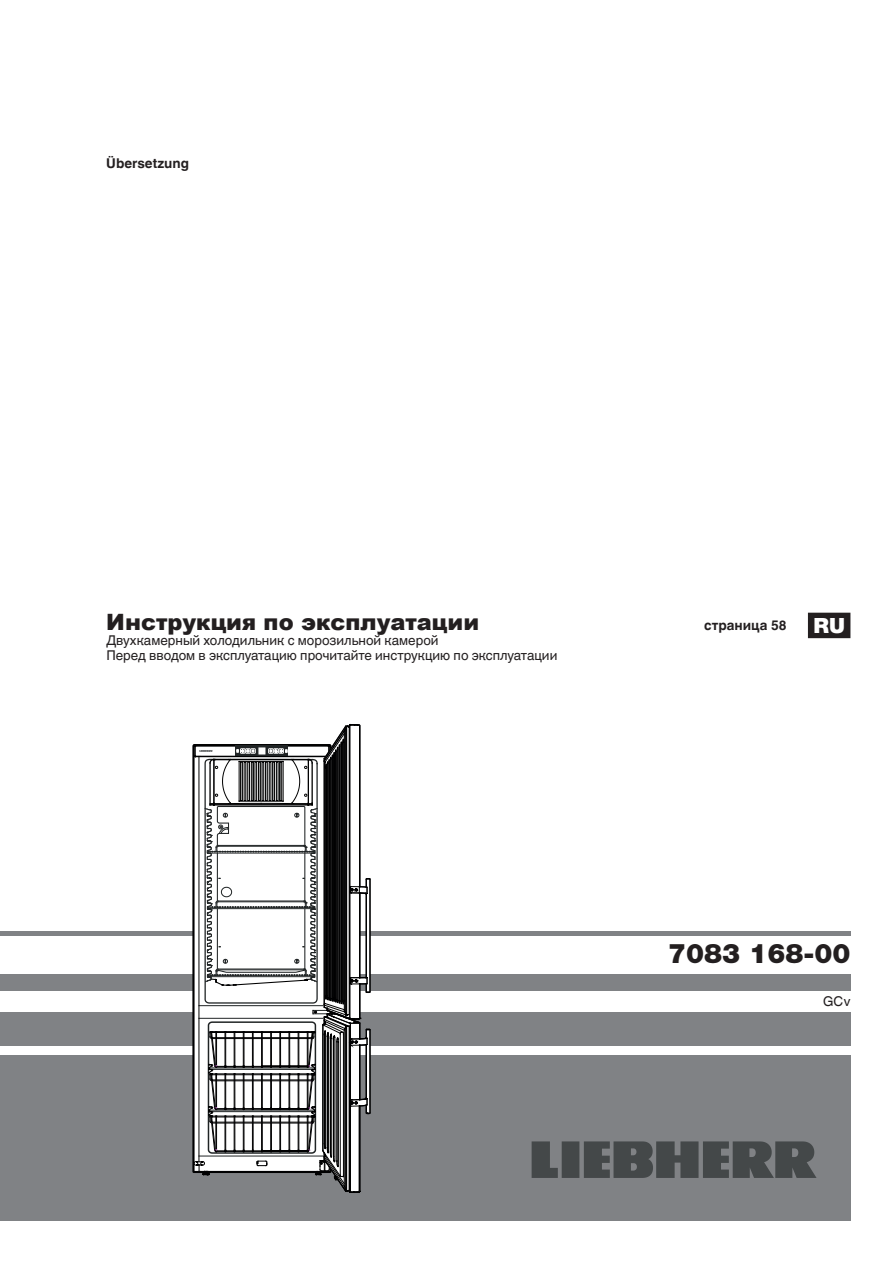
<style>
.page{position:relative;width:893px;height:1263px;background:#fff}
.page>*{position:absolute;margin:0;border:0;box-sizing:border-box;transform-origin:0 0}
.t1{font:900 27px "Helvetica Neue LT";color:#231f20}
.t2{font:900 22.5px "Arial";color:#231f20}
.t3{font:900 21px "Helvetica Neue LT";color:#fff}
.t4{font:13.5px/15.1px "Helvetica Linotype";color:#231f20}
.t5{font:700 13.5px "Helvetica Linotype";color:#231f20}
</style>
<div class="page">
<div style="left:0;top:1054px;width:850px;height:166px;background:#808285"></div>
<div style="left:0;top:1012px;width:850px;height:34px;background:#808285"></div>
<div style="left:0;top:974px;width:850px;height:17px;background:#808285"></div>
<hr style="left:0;top:931px;width:850px;height:4px;background:#808285">
<svg style="left:532px;top:1141px;width:284px;height:37px"></svg>
<svg style="left:193px;top:724px;width:178px;height:469px"></svg>
<div style="left:809px;top:613px;width:41px;height:24px;background:#231f20"></div>
<div style="left:808px;top:613px;width:42px;height:25px;border:2px solid #231f20"></div>
<p class="t5" style="left:106px;top:155px;width:84px">Übersetzung</p>
<h2 class="t2" style="left:106px;top:605px;width:374px">Инструкция по эксплуатации</h2>
<p class="t5" style="left:704px;top:617px;width:84px">страница 58</p>
<p class="t4" style="left:106px;top:632px;width:452px">Двухкамерный холодильник с морозильной камерой<br>Перед вводом в эксплуатацию прочитайте инструкцию по эксплуатации</p>
<h3 class="t3" style="left:813px;top:613px;width:33px">RU</h3>
<h1 class="t1" style="left:668px;top:937px;width:184px">7083 168-00</h1>
<p class="t4" style="left:823px;top:993px;width:29px">GCv</p>
</div>
